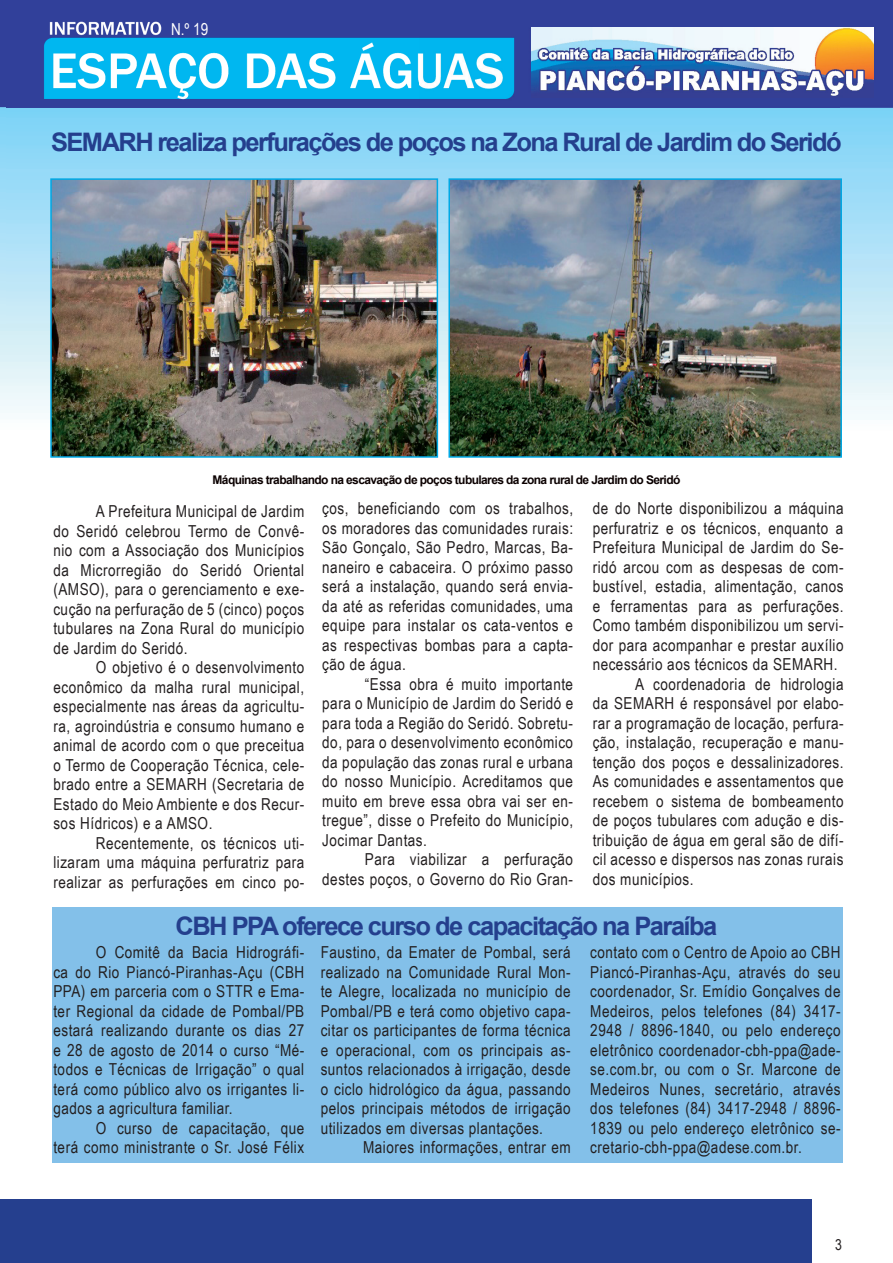
<style>
.page{position:relative;width:893px;height:1263px;background:#fff}
.page>*{position:absolute;margin:0;border:0;box-sizing:border-box;transform-origin:0 0}
.t1{font:700 25.5px "Arial";letter-spacing:-.06em;color:#243f8d}
.t2{font:16.5px/19.5px "Arial Narrow";letter-spacing:.03em;color:#231f20;text-align:justify}
.t3{font:16.5px "Arial Narrow";color:#fff}
.t4{font:15px "Arial Narrow";color:#231f20}
.t5{font:700 12px "Arial";letter-spacing:-.05em;color:#0b0000}
</style>
<div class="page">
<img style="left:6px;top:0;width:834px;height:458px">
<img style="left:840px;top:0;width:53px;height:420px">
<img style="left:0;top:0;width:6px;height:413px">
<img style="left:531px;top:28px;width:342px;height:70px">
<div style="left:0;top:1199px;width:811px;height:64px;background:#253f8e"></div>
<img style="left:53px;top:181px;width:382px;height:274px">
<div style="left:50px;top:178px;width:388px;height:280px;border:2px solid #00a9e5"></div>
<img style="left:451px;top:181px;width:388px;height:274px">
<div style="left:448px;top:178px;width:394px;height:280px;border:2px solid #00a9e5"></div>
<div style="left:52px;top:907px;width:791px;height:256px;background:#83c0e9"></div>
<p class="t3" style="left:171px;top:17px;width:39px">N.º 19</p>
<h1 class="t1" style="left:51px;top:125px;width:792px">SEMARH realiza perfurações de poços na Zona Rural de Jardim do Seridó</h1>
<p class="t5" style="left:213px;top:472px;width:469px">Máquinas trabalhando na escavação de poços tubulares da zona rural de Jardim do Seridó</p>
<p class="t2" style="left:53px;top:501px;width:252px;text-indent:43px">A Prefeitura Municipal de Jardim do Seridó celebrou Termo de Convê&shy;nio com a Associação dos Municípios da Microrregião do Seridó Oriental (AMSO), para o gerenciamento e exe&shy;cução na perfuração de 5 (cinco) poços tubulares na Zona Rural do município de Jardim do Seridó.</p>
<p class="t2" style="left:53px;top:657px;width:252px;text-indent:43px">O objetivo é o desenvolvimento econômico da malha rural municipal, especialmente nas áreas da agricultu&shy;ra, agroindústria e consumo humano e animal de acordo com o que preceitua o Termo de Cooperação Técnica, cele&shy;brado entre a SEMARH (Secretaria de Estado do Meio Ambiente e dos Recur&shy;sos Hídricos) e a AMSO.</p>
<p class="t2" style="left:53px;top:833px;width:252px;text-indent:43px">Recentemente, os técnicos uti&shy;lizaram uma máquina perfuratriz para realizar as perfurações em cinco po-</p>
<p class="t2" style="left:322px;top:498px;width:252px">ços, beneficiando com os trabalhos, os moradores das comunidades rurais:<br>São Gonçalo, São Pedro, Marcas, Ba&shy;naneiro e cabaceira. O próximo passo será a instalação, quando será envia&shy;da até as referidas comunidades, uma equipe para instalar os cata-ventos e as respectivas bombas para a capta&shy;ção de água.</p>
<p class="t2" style="left:322px;top:674px;width:252px;text-indent:43px">“Essa obra é muito importante para o Município de Jardim do Seridó e para toda a Região do Seridó. Sobretu&shy;do, para o desenvolvimento econômico da população das zonas rural e urbana do nosso Município. Acreditamos que muito em breve essa obra vai ser en&shy;tregue”, disse o Prefeito do Município, Jocimar Dantas.</p>
<p class="t2" style="left:322px;top:849px;width:252px;text-align:right">Para viabilizar a perfuração destes poços, o Governo do Rio Gran-</p>
<p class="t2" style="left:593px;top:498px;width:252px">de do Norte disponibilizou a máquina</p>
<p class="t2" style="left:593px;top:518px;width:252px">perfuratriz e os técnicos, enquanto a</p>
<p class="t2" style="left:593px;top:537px;width:252px">Prefeitura Municipal de Jardim do Se-</p>
<p class="t2" style="left:593px;top:557px;width:252px">ridó arcou com as despesas de com-</p>
<p class="t2" style="left:593px;top:576px;width:252px">bustível, estadia, alimentação, canos</p>
<p class="t2" style="left:593px;top:596px;width:252px">e ferramentas para as perfurações.</p>
<p class="t2" style="left:593px;top:615px;width:252px">Como também disponibilizou um servi-</p>
<p class="t2" style="left:593px;top:635px;width:252px">dor para acompanhar e prestar auxílio</p>
<p class="t2" style="left:593px;top:654px;width:246px">necessário aos técnicos da SEMARH.</p>
<p class="t2" style="left:635px;top:674px;width:210px">A coordenadoria de hidrologia</p>
<p class="t2" style="left:593px;top:693px;width:252px">da SEMARH é responsável por elabo-</p>
<p class="t2" style="left:593px;top:713px;width:252px">rar a programação de locação, perfura-</p>
<p class="t2" style="left:593px;top:732px;width:252px">ção, instalação, recuperação e manu-</p>
<p class="t2" style="left:593px;top:752px;width:252px">tenção dos poços e dessalinizadores.</p>
<p class="t2" style="left:593px;top:771px;width:252px">As comunidades e assentamentos que</p>
<p class="t2" style="left:593px;top:791px;width:252px">recebem o sistema de bombeamento</p>
<p class="t2" style="left:593px;top:810px;width:252px">de poços tubulares com adução e dis-</p>
<p class="t2" style="left:593px;top:830px;width:252px">tribuição de água em geral são de difí-</p>
<p class="t2" style="left:593px;top:849px;width:252px">cil acesso e dispersos nas zonas rurais</p>
<p class="t2" style="left:593px;top:869px;width:102px">dos municípios.</p>
<h1 class="t1" style="left:176px;top:909px;width:543px">CBH PPA oferece curso de capacitação na Paraíba</h1>
<p class="t2" style="left:321px;top:942px;width:251px">Faustino, da Emater de Pombal, será realizado na Comunidade Rural Mon&shy;te Alegre, localizada no município de Pombal/PB e terá como objetivo capa&shy;citar os participantes de forma técnica e operacional, com os principais as&shy;suntos relacionados à irrigação, desde o ciclo hidrológico da água, passando pelos principais métodos de irrigação utilizados em diversas plantações.</p>
<p class="t2" style="left:363px;top:1137px;width:209px">Maiores informações, entrar em</p>
<p class="t2" style="left:53px;top:942px;width:252px;text-indent:43px">O Comitê da Bacia Hidrográfi&shy;ca do Rio Piancó-Piranhas-Açu (CBH PPA) em parceria com o STTR e Ema&shy;ter Regional da cidade de Pombal/PB estará realizando durante os dias 27 e 28 de agosto de 2014 o curso “Mé&shy;todos e Técnicas de Irrigação” o qual terá como público alvo os irrigantes li&shy;gados a agricultura familiar.</p>
<p class="t2" style="left:53px;top:1117px;width:252px;text-align:right">O curso de capacitação, que<br>terá como ministrante o Sr. José Félix</p>
<p class="t2" style="left:590px;top:942px;width:252px">contato com o Centro de Apoio ao CBH Piancó-Piranhas-Açu, através do seu coordenador, Sr. Emídio Gonçalves de Medeiros, pelos telefones (84) 3417- 2948 / 8896-1840, ou pelo endereço eletrônico coordenador-cbh-ppa@ade&shy;se.com.br, ou com o Sr. Marcone de Medeiros Nunes, secretário, através dos telefones (84) 3417-2948 / 8896- 1839 ou pelo endereço eletrônico se&shy;cretario-cbh-ppa@adese.com.br.</p>
<p class="t4" style="left:835px;top:1233px;width:8px">3</p>
</div>
